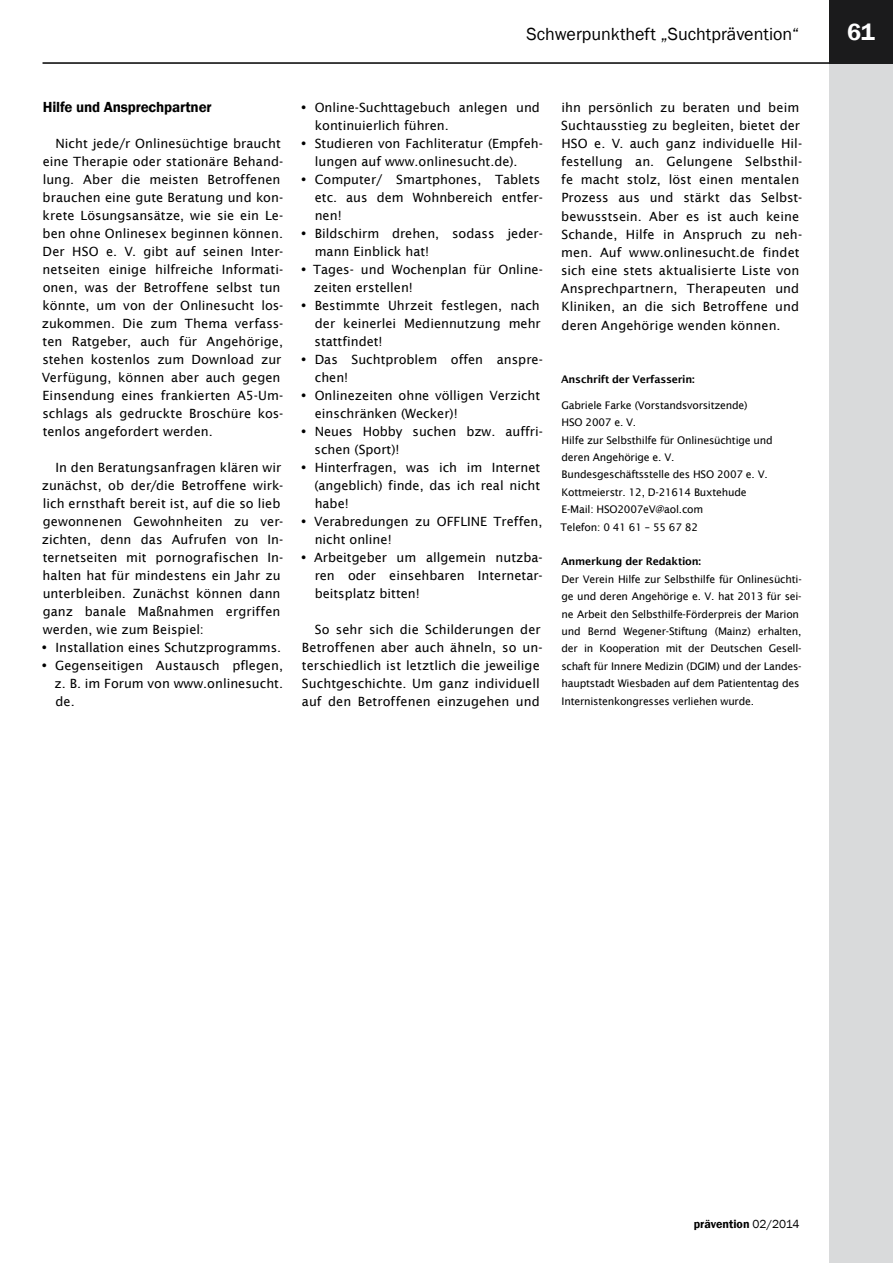
<style>
.page{position:relative;width:893px;height:1263px;background:#fff}
.page>*{position:absolute;margin:0;border:0;box-sizing:border-box;transform-origin:0 0}
.t1{font:600 24px "Franklin Gothic";color:#fff}
.t2{font:18px "Franklin Gothic";color:#000}
.t3{font:600 15px "Franklin Gothic";letter-spacing:-.01em;color:#000}
.t4{font:12.75px/18px "Lucida Sans";color:#000}
.t5{font:600 12px "Franklin Gothic";color:#000}
.t6{font:10.5px/17.4px "Lucida Sans";letter-spacing:-.02em;color:#000}
.t7{font:600 10.5px "Lucida Sans";letter-spacing:-.02em;color:#000}
.s1{font-weight:400}
</style>
<div class="page">
<div style="left:829px;top:64px;width:64px;height:1199px;background:#d9dadb"></div>
<hr style="left:43px;top:62px;width:850px;height:2px;background:#000">
<div style="left:829px;top:0;width:64px;height:64px;background:#1b1b1c"></div>
<h2 class="t2" style="left:527px;top:23px;width:274px">Schwerpunktheft „Suchtprävention“</h2>
<h1 class="t1" style="left:847px;top:17px;width:29px">61</h1>
<h1 class="t1" style="left:841px;top:24px;width:29px">61</h1>
<p class="t3" style="left:43px;top:97px;width:170px">Hilfe und Ansprechpartner</p>
<p class="t4" style="left:42px;top:134px;width:243px;text-indent:14px">Nicht jede/r Onlinesüchtige braucht eine Therapie oder stationäre Behand&shy;lung. Aber die meisten Betroffenen brauchen eine gute Beratung und kon&shy;krete Lösungsansätze, wie sie ein Le&shy;ben ohne Onlinesex beginnen können.<br>Der HSO e. V. gibt auf seinen Inter&shy;netseiten einige hilfreiche Informati&shy;onen, was der Betroffene selbst tun könnte, um von der Onlinesucht los&shy;zukommen. Die zum Thema verfass&shy;ten Ratgeber, auch für Angehörige, stehen kostenlos zum Download zur Verfügung, können aber auch gegen Einsendung eines frankierten A5-Um&shy;schlags als gedruckte Broschüre kos&shy;tenlos angefordert werden.</p>
<p class="t4" style="left:42px;top:458px;width:243px;text-indent:14px">In den Beratungsanfragen klären wir zunächst, ob der/die Betroffene wirk&shy;lich ernsthaft bereit ist, auf die so lieb gewonnenen Gewohnheiten zu ver&shy;zichten, denn das Aufrufen von In&shy;ternetseiten mit pornografischen In&shy;halten hat für mindestens ein Jahr zu unterbleiben. Zunächst können dann ganz banale Maßnahmen ergriffen werden, wie zum Beispiel:</p>
<p class="t4" style="left:55px;top:638px;width:230px">Installation eines Schutzprogramms.<br>Gegenseitigen Austausch pflegen, z. B. im Forum von www.onlinesucht. de.</p>
<p class="t4" style="left:313px;top:98px;width:231px">Online-Suchttagebuch anlegen und kontinuierlich führen.<br>Studieren von Fachliteratur (Empfeh&shy;lungen auf www.onlinesucht.de).<br>Computer/ Smartphones, Tablets etc. aus dem Wohnbereich entfer&shy;nen!<br>Bildschirm drehen, sodass jeder&shy;mann Einblick hat!<br>Tages- und Wochenplan für Online&shy;zeiten erstellen!<br>Bestimmte Uhrzeit festlegen, nach der keinerlei Mediennutzung mehr stattfindet!<br>Das Suchtproblem offen anspre&shy;chen!<br>Onlinezeiten ohne völligen Verzicht einschränken (Wecker)!<br>Neues Hobby suchen bzw. auffri&shy;schen (Sport)!<br>Hinterfragen, was ich im Internet (angeblich) finde, das ich real nicht habe!<br>Verabredungen zu OFFLINE Treffen, nicht online!<br>Arbeitgeber um allgemein nutzba&shy;ren oder einsehbaren Internetar&shy;beitsplatz bitten!</p>
<p class="t4" style="left:302px;top:620px;width:242px;text-indent:13px">So sehr sich die Schilderungen der Betroffenen aber auch ähneln, so un&shy;terschiedlich ist letztlich die jeweilige Suchtgeschichte. Um ganz individuell auf den Betroffenen einzugehen und</p>
<p class="t4" style="left:561px;top:98px;width:243px">ihn persönlich zu beraten und beim Suchtausstieg zu begleiten, bietet der HSO e. V. auch ganz individuelle Hil&shy;festellung an. Gelungene Selbsthil&shy;fe macht stolz, löst einen mentalen Prozess aus und stärkt das Selbst&shy;bewusstsein. Aber es ist auch keine Schande, Hilfe in Anspruch zu neh&shy;men. Auf www.onlinesucht.de findet sich eine stets aktualisierte Liste von Ansprechpartnern, Therapeuten und Kliniken, an die sich Betroffene und deren Angehörige wenden können.</p>
<p class="t7" style="left:561px;top:373px;width:135px">Anschrift der Verfasserin:</p>
<p class="t6" style="left:560px;top:396px;width:214px">Gabriele Farke (Vorstandsvorsitzende)<br>HSO 2007 e. V.<br>Hilfe zur Selbsthilfe für Onlinesüchtige und deren Angehörige e. V.<br>Bundesgeschäftsstelle des HSO 2007 e. V.<br>Kottmeierstr. 12, D-21614 Buxtehude<br>E-Mail: HSO2007eV@aol.com<br>Telefon: 0 41 61 – 55 67 82</p>
<p class="t7" style="left:561px;top:556px;width:141px">Anmerkung der Redaktion:</p>
<p class="t6" style="left:561px;top:570px;width:242px">Der Verein Hilfe zur Selbsthilfe für Onlinesüchti&shy;ge und deren Angehörige e. V. hat 2013 für sei&shy;ne Arbeit den Selbsthilfe-Förderpreis der Marion und Bernd Wegener-Stiftung (Mainz) erhalten, der in Kooperation mit der Deutschen Gesell&shy;schaft für Innere Medizin (DGIM) und der Landes&shy;hauptstadt Wiesbaden auf dem Patiententag des Internistenkongresses verliehen wurde.</p>
<p class="t5" style="left:694px;top:1216px;width:107px">prävention <span class="s1">02/2014</span></p>
</div>
